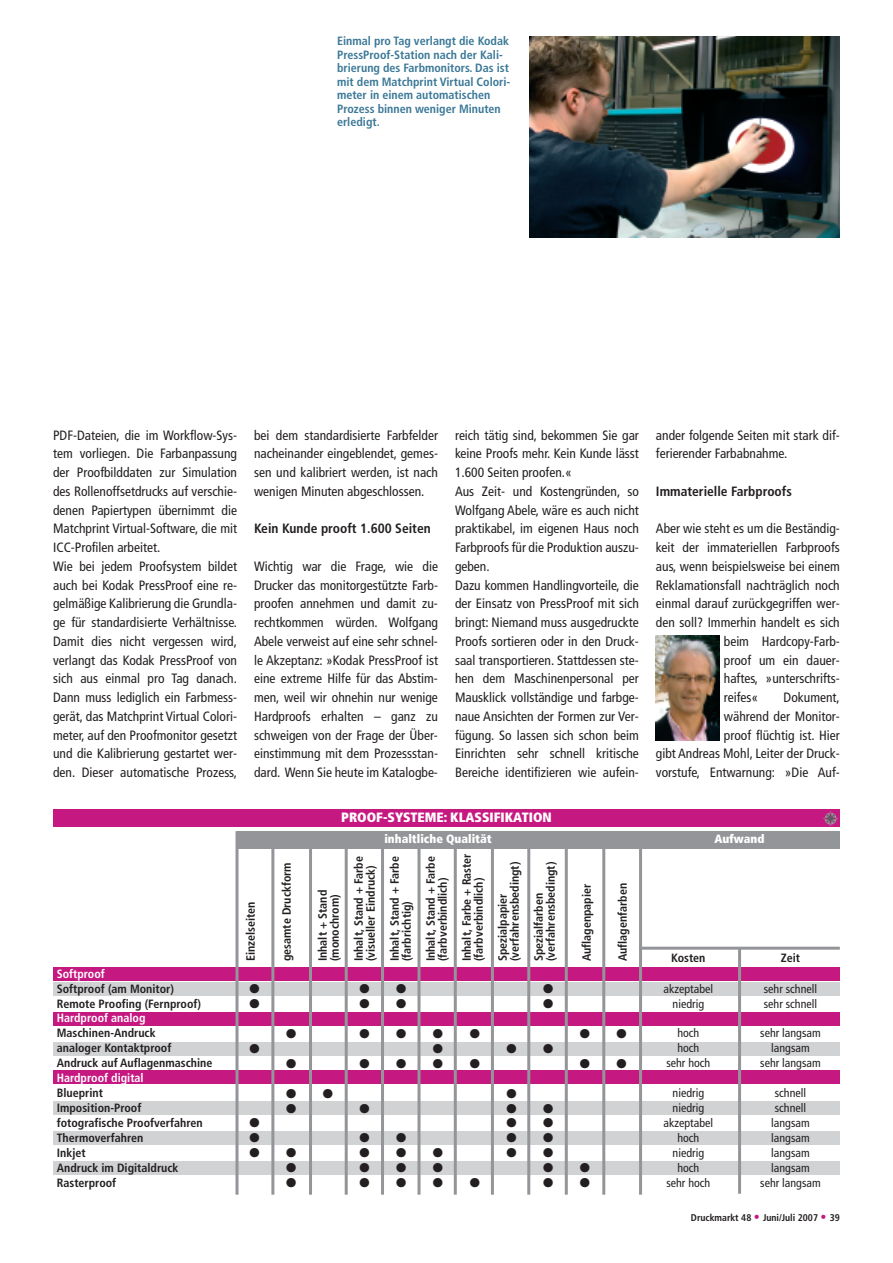
<style>
.page{position:relative;width:893px;height:1263px;background:#fff}
.page>*{position:absolute;margin:0;border:0;box-sizing:border-box;transform-origin:0 0}
.t1{font:condensed 13.5px/18.8px "Frutiger";color:#231f20}
.t2{font:700 condensed 13.5px "Frutiger";color:#231f20}
.t3{font:900 condensed 13.5px "Frutiger";color:#fff}
.t4{font:700 condensed 12px/14.9px "Frutiger";color:#231f20}
.t5{font:condensed 12px/14.9px "Frutiger";color:#231f20;text-align:center}
.t6{font:700 condensed 12px/13.5px "Frutiger";color:#3b7897}
.t7{font:700 condensed 12px "Frutiger";color:#fff}
.t8{font:900 condensed 12px "Frutiger";color:#fff}
.t9{font:700 condensed 9.75px "Frutiger";color:#231f20}
.s1{font-size:12px;color:#c61881}
</style>
<div class="page">
<img style="left:656px;top:636px;width:63px;height:105px">
<div style="left:53px;top:810px;width:787px;height:17px;background:#c61881"></div>
<div style="left:53px;top:982px;width:787px;height:14px;background:#d1d2d4"></div>
<div style="left:53px;top:967px;width:787px;height:14px;background:#c61881"></div>
<div style="left:53px;top:1042px;width:787px;height:14px;background:#d1d2d4"></div>
<div style="left:53px;top:1070px;width:787px;height:14px;background:#c61881"></div>
<div style="left:53px;top:1012px;width:787px;height:14px;background:#c61881"></div>
<div style="left:53px;top:1101px;width:787px;height:14px;background:#d1d2d4"></div>
<div style="left:53px;top:1131px;width:787px;height:14px;background:#d1d2d4"></div>
<div style="left:53px;top:1161px;width:787px;height:13px;background:#d1d2d4"></div>
<hr style="left:271px;top:831px;width:3px;height:364px;background:#939598">
<hr style="left:309px;top:831px;width:3px;height:364px;background:#939598">
<hr style="left:345px;top:831px;width:3px;height:364px;background:#939598">
<hr style="left:381px;top:831px;width:3px;height:364px;background:#939598">
<hr style="left:417px;top:831px;width:3px;height:364px;background:#939598">
<hr style="left:454px;top:831px;width:3px;height:364px;background:#939598">
<hr style="left:491px;top:831px;width:3px;height:364px;background:#939598">
<hr style="left:527px;top:831px;width:3px;height:364px;background:#939598">
<hr style="left:565px;top:831px;width:3px;height:364px;background:#939598">
<hr style="left:602px;top:831px;width:3px;height:364px;background:#939598">
<hr style="left:738px;top:948px;width:3px;height:246px;background:#939598">
<hr style="left:235px;top:831px;width:3px;height:364px;background:#939598">
<div style="left:237px;top:831px;width:402px;height:17px;background:#939598"></div>
<div style="left:639px;top:831px;width:201px;height:17px;background:#939598"></div>
<hr style="left:639px;top:831px;width:3px;height:364px;background:#939598">
<hr style="left:639px;top:947px;width:201px;height:3px;background:#939598">
<img style="left:530px;top:36px;width:310px;height:201px">
<svg style="left:831px;top:813px;width:8px;height:9px"></svg>
<p class="t6" style="left:337px;top:35px;width:175px">Einmal pro Tag verlangt die Kodak<br>PressProof-Station nach der Kali&shy;brierung des Farbmonitors. Das ist mit dem Matchprint Virtual Colori&shy;meter in einem automatischen<br>Prozess binnen weniger Minuten erledigt.</p>
<p class="t1" style="left:53px;top:427px;width:185px">PDF-Dateien, die im Workflow-Sys&shy;tem vorliegen. Die Farbanpassung der Proofbilddaten zur Simulation des Rollenoffsetdrucks auf verschie&shy;denen Papiertypen übernimmt die Matchprint Virtual-Software, die mit ICC-Profilen arbeitet.<br>Wie bei jedem Proofsystem bildet auch bei Kodak PressProof eine re&shy;gelmäßige Kalibrierung die Grundla&shy;ge für standardisierte Verhältnisse.<br>Damit dies nicht vergessen wird, verlangt das Kodak PressProof von sich aus einmal pro Tag danach.<br>Dann muss lediglich ein Farbmess&shy;gerät, das Matchprint Virtual Colori&shy;meter, auf den Proofmonitor gesetzt und die Kalibrierung gestartet wer&shy;den. Dieser automatische Prozess,</p>
<p class="t1" style="left:254px;top:427px;width:185px;text-align:justify">bei dem standardisierte Farbfelder nacheinander eingeblendet, gemes&shy;sen und kalibriert werden, ist nach wenigen Minuten abgeschlossen.</p>
<p class="t2" style="left:254px;top:523px;width:178px">Kein Kunde prooft 1.600 Seiten</p>
<p class="t1" style="left:254px;top:558px;width:185px;text-align:justify">Wichtig war die Frage, wie die Drucker das monitorgestützte Farb&shy;proofen annehmen und damit zu&shy;rechtkommen würden. Wolfgang Abele verweist auf eine sehr schnel&shy;le Akzeptanz: »Kodak PressProof ist eine extreme Hilfe für das Abstim&shy;men, weil wir ohnehin nur wenige Hardproofs erhalten – ganz zu schweigen von der Frage der Über&shy;einstimmung mit dem Prozessstan&shy;dard. Wenn Sie heute im Katalogbe-</p>
<p class="t1" style="left:455px;top:427px;width:185px">reich tätig sind, bekommen Sie gar keine Proofs mehr. Kein Kunde lässt 1.600 Seiten proofen.«<br>Aus Zeit- und Kostengründen, so Wolfgang Abele, wäre es auch nicht praktikabel, im eigenen Haus noch Farbproofs für die Produktion auszu&shy;geben.<br>Dazu kommen Handlingvorteile, die der Einsatz von PressProof mit sich bringt: Niemand muss ausgedruckte Proofs sortieren oder in den Druck&shy;saal transportieren. Stattdessen ste&shy;hen dem Maschinenpersonal per Mausklick vollständige und farbge&shy;naue Ansichten der Formen zur Ver&shy;fügung. So lassen sich schon beim Einrichten sehr schnell kritische Bereiche identifizieren wie aufein-</p>
<p class="t1" style="left:656px;top:427px;width:185px">ander folgende Seiten mit stark dif&shy;ferierender Farbabnahme.</p>
<p class="t2" style="left:656px;top:486px;width:137px">Immaterielle Farbproofs</p>
<p class="t1" style="left:656px;top:520px;width:185px">Aber wie steht es um die Beständig-</p>
<p class="t1" style="left:656px;top:539px;width:185px">keit der immateriellen Farbproofs</p>
<p class="t1" style="left:656px;top:558px;width:185px">aus, wenn beispielsweise bei einem</p>
<p class="t1" style="left:656px;top:577px;width:185px">Reklamationsfall nachträglich noch</p>
<p class="t1" style="left:656px;top:595px;width:185px">einmal darauf zurückgegriffen wer-</p>
<p class="t1" style="left:656px;top:614px;width:185px">den soll? Immerhin handelt es sich</p>
<p class="t1" style="left:724px;top:633px;width:117px">beim Hardcopy-Farb-</p>
<p class="t1" style="left:724px;top:652px;width:118px">proof um ein dauer-</p>
<p class="t1" style="left:724px;top:670px;width:118px">haftes, »unterschrifts-</p>
<p class="t1" style="left:724px;top:689px;width:36px">reifes«</p>
<p class="t1" style="left:656px;top:689px;width:185px;text-align:right">Dokument,<br>während der Monitor-<br>proof flüchtig ist. Hier<br>gibt Andreas Mohl, Leiter der Druck&shy;vorstufe, Entwarnung: »Die Auf-</p>
<p class="t3" style="left:341px;top:812px;width:212px">PROOF-SYSTEME: KLASSIFIKATION</p>
<p class="t7" style="left:57px;top:969px;width:50px">Softproof</p>
<p class="t4" style="left:57px;top:982px;width:146px">Softproof (am Monitor)<br>Remote Proofing (Fernproof)</p>
<p class="t7" style="left:57px;top:1013px;width:90px">Hardproof analog</p>
<p class="t4" style="left:57px;top:1027px;width:157px">Maschinen-Andruck<br>analoger Kontaktproof<br>Andruck auf Auflagenmaschine</p>
<p class="t7" style="left:57px;top:1073px;width:88px">Hardproof digital</p>
<p class="t4" style="left:57px;top:1086px;width:147px">Blueprint<br>Imposition-Proof fotografische Proofverfahren<br>Thermoverfahren<br>Inkjet<br>Andruck im Digitaldruck<br>Rasterproof</p>
<p class="t4" style="left:244px;top:961px;width:61px;rotate:-90deg">Einzelseiten</p>
<p class="t4" style="left:280px;top:961px;width:101px;rotate:-90deg">gesamte Druckform</p>
<p class="t4" style="left:318px;top:961px;width:73px;line-height:12px;rotate:-90deg">Inhalt + Stand (monochrom)</p>
<p class="t8" style="left:384px;top:834px;width:109px">inhaltliche Qualität</p>
<p class="t8" style="left:714px;top:834px;width:52px">Aufwand</p>
<p class="t4" style="left:354px;top:961px;width:106px;line-height:12px;rotate:-90deg">Inhalt, Stand + Farbe (visueller Eindruck)</p>
<p class="t4" style="left:390px;top:961px;width:106px;line-height:12px;rotate:-90deg">Inhalt, Stand + Farbe (farbrichtig)</p>
<p class="t4" style="left:426px;top:961px;width:106px;line-height:12px;rotate:-90deg">Inhalt, Stand + Farbe (farbverbindlich)</p>
<p class="t4" style="left:462px;top:961px;width:109px;line-height:12px;rotate:-90deg">Inhalt, Farbe + Raster (farbverbindlich)</p>
<p class="t4" style="left:498px;top:961px;width:101px;line-height:12px;rotate:-90deg">Spezialpapier (verfahrensbedingt)</p>
<p class="t4" style="left:534px;top:961px;width:101px;line-height:12px;rotate:-90deg">Spezialfarben (verfahrensbedingt)</p>
<p class="t4" style="left:580px;top:961px;width:79px;rotate:-90deg">Auflagenpapier</p>
<p class="t4" style="left:616px;top:961px;width:80px;rotate:-90deg">Auflagenfarben</p>
<p class="t4" style="left:671px;top:952px;width:36px">Kosten</p>
<p class="t4" style="left:781px;top:952px;width:21px">Zeit</p>
<p class="t5" style="left:664px;top:982px;width:51px">akzeptabel niedrig</p>
<p class="t5" style="left:666px;top:1027px;width:45px">hoch hoch sehr hoch</p>
<p class="t5" style="left:664px;top:1086px;width:51px">niedrig niedrig akzeptabel hoch niedrig hoch<br>sehr hoch</p>
<p class="t5" style="left:764px;top:982px;width:55px;text-align:left">sehr schnell sehr schnell</p>
<p class="t5" style="left:760px;top:1027px;width:62px">sehr langsam langsam sehr langsam</p>
<p class="t5" style="left:760px;top:1086px;width:62px">schnell schnell langsam langsam langsam langsam sehr langsam</p>
<p class="t9" style="left:691px;top:1213px;width:150px">Druckmarkt 48 <span class="s1">•</span> Juni/Juli 2007 <span class="s1">•</span> 39</p>
</div>
